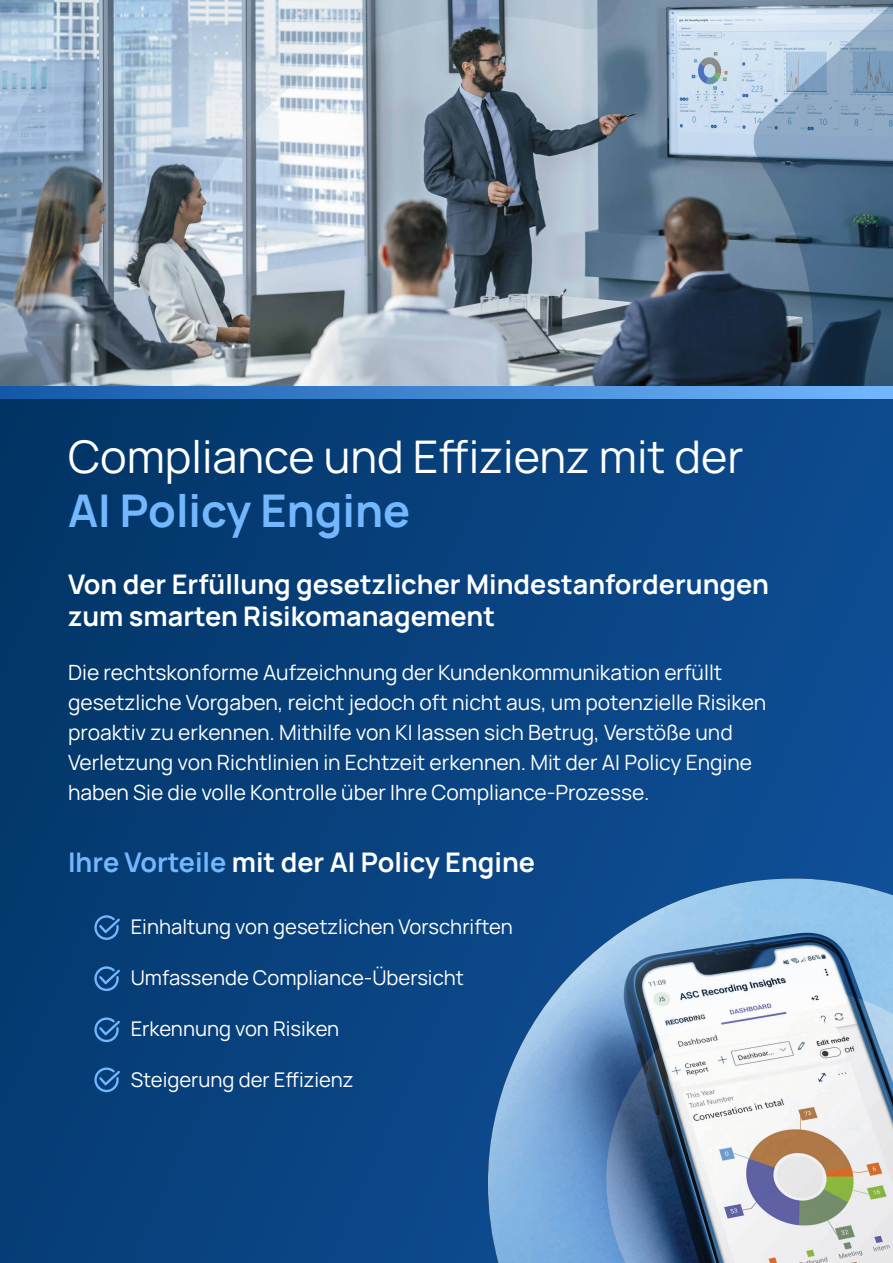
<style>
.page{position:relative;width:893px;height:1263px;background:#fff}
.page>*{position:absolute;margin:0;border:0;box-sizing:border-box;transform-origin:0 0}
.t1{font:45px/54px "Manrope";color:#fff}
.t2{font:700 27px "Manrope";color:#fff}
.t3{font:21px "Manrope";color:#fff}
.t4{font:20.25px "Manrope";color:#fff}
.s1{font-weight:700;color:#73b8ff}
.s2{color:#73b8ff}
</style>
<div class="page">
<div style="left:0;top:0;width:893px;height:1263px;background:linear-gradient(to right,#04396d,#0e4d94)"></div>
<img style="left:0;top:0;width:893px;height:387px">
<svg style="left:488px;top:878px;width:405px;height:385px"></svg>
<svg style="left:0;top:387px;width:893px;height:11px;background:#4287d2"></svg>
<svg style="left:94px;top:915px;width:26px;height:25px"></svg>
<svg style="left:94px;top:966px;width:26px;height:25px"></svg>
<svg style="left:94px;top:1017px;width:26px;height:25px"></svg>
<svg style="left:94px;top:1067px;width:26px;height:25px"></svg>
<p class="t1" style="left:68px;top:427px;width:677px">Compliance und Effizienz mit der<br><span class="s1">AI Policy Engine</span></p>
<p class="t2" style="left:68px;top:561px;width:702px">Von der Erfüllung gesetzlicher Mindestanforderungen</p>
<p class="t2" style="left:68px;top:594px;width:428px">zum smarten Risikomanagement</p>
<p class="t3" style="left:68px;top:656px;width:656px">Die rechtskonforme Aufzeichnung der Kundenkommunikation erfüllt</p>
<p class="t3" style="left:68px;top:686px;width:700px">gesetzliche Vorgaben, reicht jedoch oft nicht aus, um potenzielle Risiken</p>
<p class="t3" style="left:68px;top:716px;width:666px">proaktiv zu erkennen. Mithilfe von KI lassen sich Betrug, Verstöße und</p>
<p class="t3" style="left:68px;top:746px;width:686px">Verletzung von Richtlinien in Echtzeit erkennen. Mit der AI Policy Engine</p>
<p class="t3" style="left:68px;top:776px;width:583px">haben Sie die volle Kontrolle über Ihre Compliance-Prozesse.</p>
<p class="t2" style="left:68px;top:839px;width:468px"><span class="s2">Ihre Vorteile</span> mit der AI Policy Engine</p>
<p class="t4" style="left:131px;top:911px;width:384px">Einhaltung von gesetzlichen Vorschriften</p>
<p class="t4" style="left:131px;top:962px;width:335px">Umfassende Compliance-Übersicht</p>
<p class="t4" style="left:131px;top:1013px;width:210px">Erkennung von Risiken</p>
<p class="t4" style="left:131px;top:1064px;width:224px">Steigerung der Effizienz</p>
</div>
